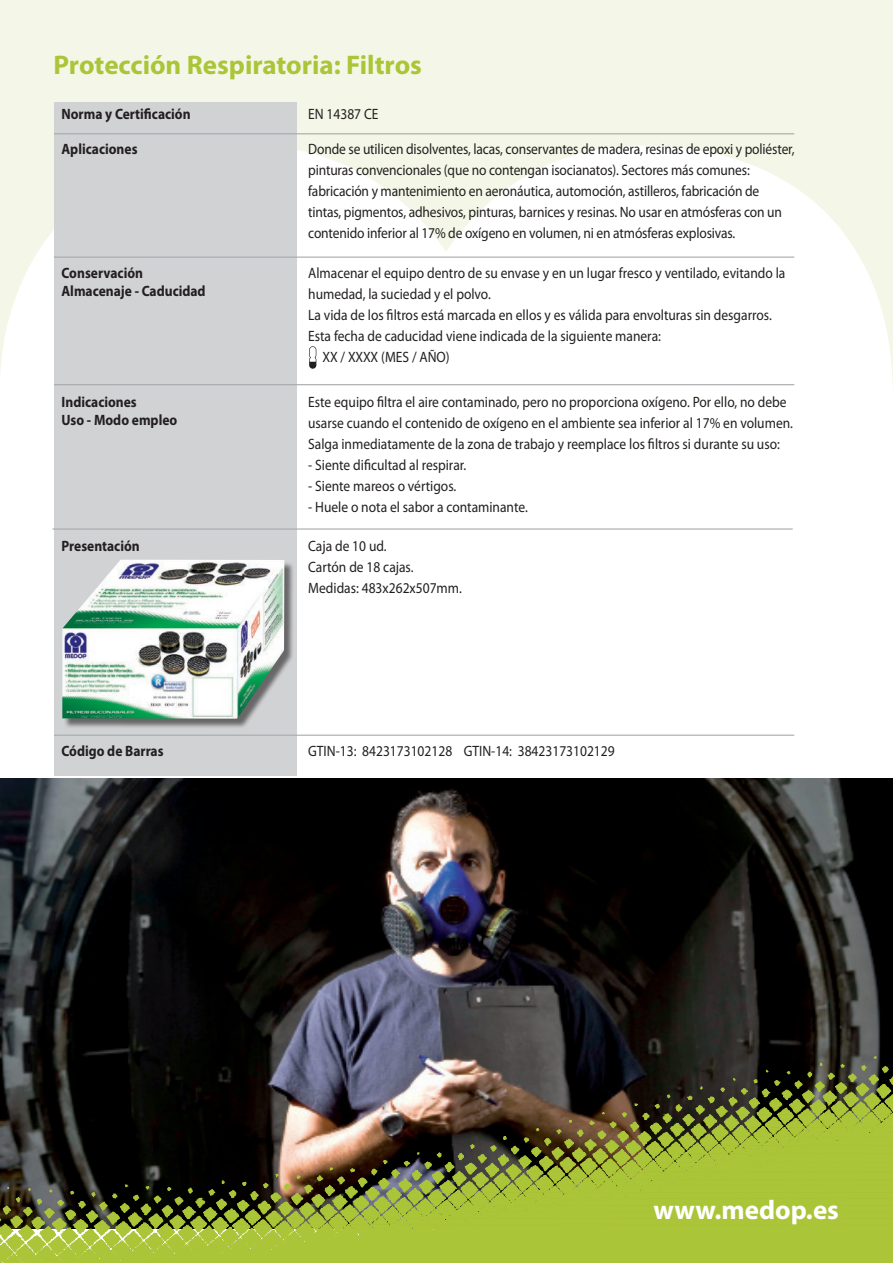
<style>
.page{position:relative;width:893px;height:1263px;background:#fff}
.page>*{position:absolute;margin:0;border:0;box-sizing:border-box;transform-origin:0 0}
.t1{font:700 27px "Myriad Pro";color:#abc538}
.t2{font:700 27px "Myriad Pro";color:#fff}
.t3{font:15px/21px "Myriad Pro";color:#231f20;scale:.9 1}
.t4{font:700 15px "Myriad Pro";color:#231f20;scale:.9 1}
</style>
<div class="page">
<img style="left:0;top:778px;width:893px;height:278px">
<img style="left:0;top:1056px;width:893px;height:207px">
<svg style="left:0;top:0;width:893px;height:392px;fill:#f4f7e7"></svg>
<div style="left:54px;top:102px;width:242px;height:674px;background:#d1d2d4"></div>
<hr style="left:54px;top:735px;width:740px;height:1px;background:#a8a9ad">
<hr style="left:52px;top:528px;width:741px;height:2px;background:#a8a9ad">
<hr style="left:54px;top:257px;width:740px;height:1px;background:#a8a9ad">
<hr style="left:54px;top:384px;width:740px;height:1px;background:#a8a9ad">
<hr style="left:54px;top:133px;width:740px;height:1px;background:#a8a9ad">
<div style="left:64px;top:561px;width:231px;height:168px;background:#231f20;opacity:.6"></div>
<img style="left:62px;top:560px;width:222px;height:159px">
<svg style="left:309px;top:346px;width:7px;height:23px"></svg>
<p class="t1" style="left:54px;top:48px;width:370px">Protección Respiratoria: Filtros</p>
<p class="t4" style="left:62px;top:105px;width:145px">Norma y Certificación</p>
<p class="t4" style="left:62px;top:139px;width:86px">Aplicaciones</p>
<p class="t4" style="left:62px;top:264px;width:92px">Conservación</p>
<p class="t4" style="left:62px;top:282px;width:162px">Almacenaje - Caducidad</p>
<p class="t4" style="left:62px;top:392px;width:85px">Indicaciones</p>
<p class="t4" style="left:62px;top:410px;width:130px">Uso - Modo empleo</p>
<p class="t4" style="left:62px;top:537px;width:88px">Presentación</p>
<p class="t4" style="left:62px;top:741px;width:115px">Código de Barras</p>
<p class="t3" style="left:308px;top:104px;width:80px">EN 14387 CE</p>
<p class="t3" style="left:308px;top:138px;width:542px">Donde se utilicen disolventes, lacas, conservantes de madera, resinas de epoxi y poliéster, pinturas convencionales (que no contengan isocianatos). Sectores más comunes: fabricación y mantenimiento en aeronáutica, automoción, astilleros, fabricación de tintas, pigmentos, adhesivos, pinturas, barnices y resinas. No usar en atmósferas con un contenido inferior al 17% de oxígeno en volumen, ni en atmósferas explosivas.</p>
<p class="t3" style="left:308px;top:263px;width:532px">Almacenar el equipo dentro de su envase y en un lugar fresco y ventilado, evitando la humedad, la suciedad y el polvo.</p>
<p class="t3" style="left:308px;top:305px;width:517px">La vida de los filtros está marcada en ellos y es válida para envolturas sin desgarros.</p>
<p class="t3" style="left:308px;top:326px;width:393px">Esta fecha de caducidad viene indicada de la siguiente manera:</p>
<p class="t3" style="left:322px;top:347px;width:143px">XX / XXXX (MES / AÑO)</p>
<p class="t3" style="left:308px;top:391px;width:540px">Este equipo filtra el aire contaminado, pero no proporciona oxígeno. Por ello, no debe usarse cuando el contenido de oxígeno en el ambiente sea inferior al 17% en volumen.</p>
<p class="t3" style="left:308px;top:433px;width:526px">Salga inmediatamente de la zona de trabajo y reemplace los filtros si durante su uso:</p>
<p class="t3" style="left:308px;top:454px;width:177px">- Siente dificultad al respirar.</p>
<p class="t3" style="left:308px;top:475px;width:166px">- Siente mareos o vértigos.</p>
<p class="t3" style="left:308px;top:496px;width:246px">- Huele o nota el sabor a contaminante.</p>
<p class="t3" style="left:308px;top:536px;width:172px">Caja de 10 ud.<br>Cartón de 18 cajas.<br>Medidas: 483x262x507mm.</p>
<p class="t3" style="left:308px;top:740px;width:342px">GTIN-13: 8423173102128 GTIN-14: 38423173102129</p>
<p class="t2" style="left:653px;top:1192px;width:187px">www.medop.es</p>
</div>
